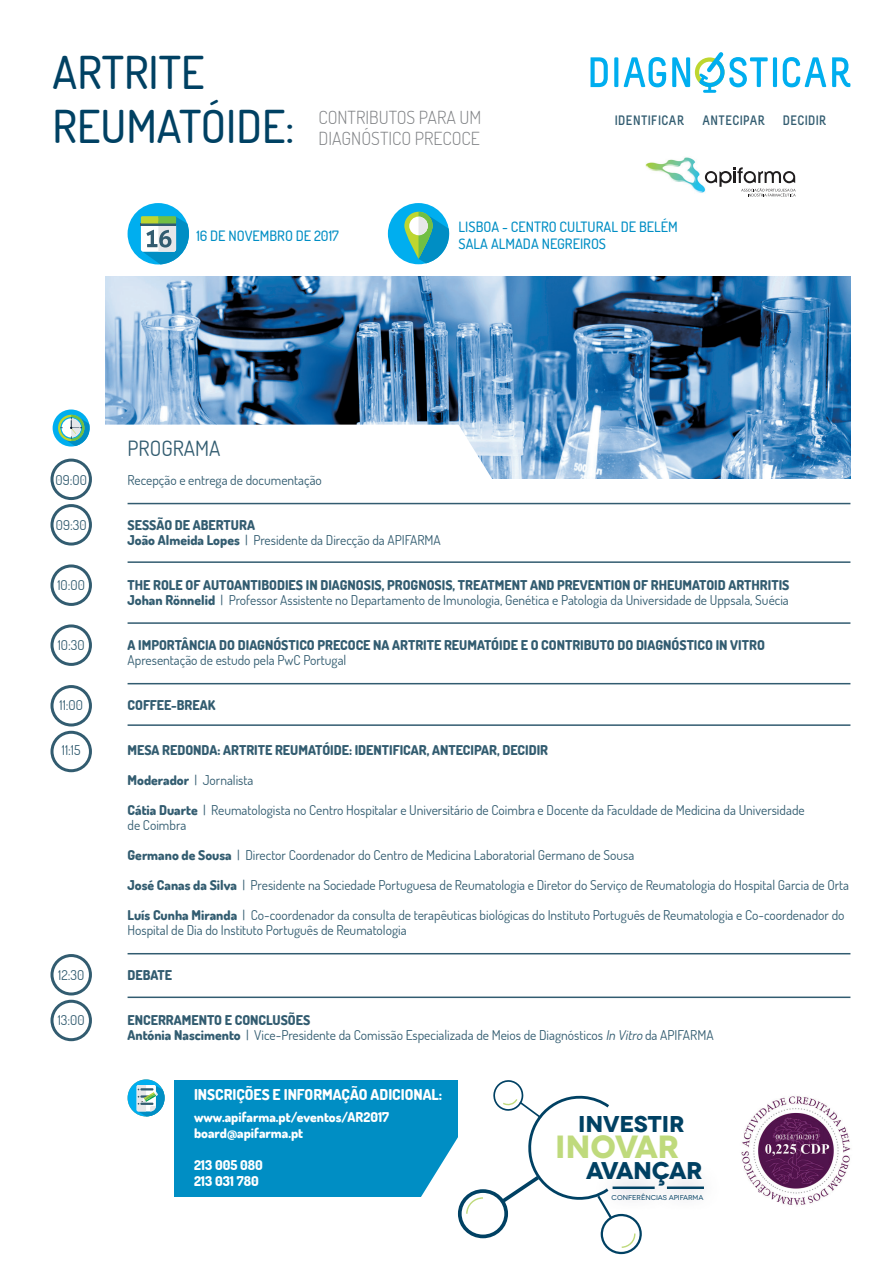
<style>
.page{position:relative;width:893px;height:1263px;background:#fff}
.page>*{position:absolute;margin:0;border:0;box-sizing:border-box;transform-origin:0 0}
.t1{font:500 45.3px "Dosis";color:#004163}
.t2{font:700 32.1px "Novecentowide";letter-spacing:-.02em;color:#bfda7c}
.t3{font:700 24.15px "Novecentowide";letter-spacing:-.03em;color:#004163}
.t4{font:700 22.8px "Novecentowide";color:#004163}
.t5{font:21px "Dosis";color:#325c70}
.t6{font:300 18px/21.6px "Dosis";color:#808285}
.t7{font:800 15px "Dosis";color:#fff}
.t8{font:500 14.25px "Dosis";color:#008ec4}
.t9{font:700 13.65px "Melbourne";color:#325c70}
.t10{font:13.5px/15px "Dosis";color:#325c70}
.t11{font:800 13.5px "Dosis";color:#325c70}
.t12{font:800 13.5px "Dosis";color:#fff}
.t13{font:7.05px "Novecentowide";letter-spacing:-.005em;color:#004163}
.s1{font-weight:800}
.s2{font-style:italic}
</style>
<div class="page">
<div style="left:175px;top:1080px;width:283px;height:117px;background:#008ec4"></div>
<img style="left:105px;top:276px;width:745px;height:202px">
<svg style="left:105px;top:425px;width:396px;height:54px"></svg>
<div style="left:50px;top:459px;width:42px;height:41px;border:3px solid #325c70;border-radius:50%"></div>
<hr style="left:128px;top:503px;width:722px;height:1px;background:#325c70">
<hr style="left:128px;top:561px;width:722px;height:2px;background:#325c70">
<hr style="left:128px;top:622px;width:722px;height:2px;background:#325c70">
<div style="left:50px;top:504px;width:42px;height:41px;border:3px solid #325c70;border-radius:50%"></div>
<div style="left:50px;top:564px;width:42px;height:42px;border:3px solid #325c70;border-radius:50%"></div>
<div style="left:50px;top:624px;width:42px;height:42px;border:3px solid #325c70;border-radius:50%"></div>
<div style="left:50px;top:685px;width:42px;height:41px;border:3px solid #325c70;border-radius:50%"></div>
<div style="left:50px;top:731px;width:42px;height:41px;border:3px solid #325c70;border-radius:50%"></div>
<div style="left:50px;top:954px;width:42px;height:41px;border:3px solid #325c70;border-radius:50%"></div>
<div style="left:50px;top:1000px;width:42px;height:41px;border:3px solid #325c70;border-radius:50%"></div>
<hr style="left:128px;top:683px;width:722px;height:1px;background:#325c70">
<hr style="left:128px;top:724px;width:722px;height:2px;background:#325c70">
<hr style="left:128px;top:953px;width:722px;height:1px;background:#325c70">
<hr style="left:128px;top:996px;width:722px;height:2px;background:#325c70">
<svg style="left:53px;top:409px;width:37px;height:37px"></svg>
<svg style="left:58px;top:415px;width:32px;height:31px"></svg>
<div style="left:388px;top:203px;width:61px;height:61px;background:#00aeef;border-radius:50%"></div>
<svg style="left:404px;top:212px;width:29px;height:47px"></svg>
<div style="left:409px;top:217px;width:19px;height:18px;background:#fff;border-radius:50%"></div>
<svg style="left:418px;top:212px;width:31px;height:51px"></svg>
<div style="left:128px;top:203px;width:61px;height:61px;background:#00aeef;border-radius:50%"></div>
<img style="left:645px;top:157px;width:60px;height:36px">
<svg style="left:705px;top:167px;width:91px;height:29px"></svg>
<svg style="left:832px;top:57px;width:18px;height:30px"></svg>
<svg style="left:783px;top:57px;width:43px;height:30px"></svg>
<hr style="left:773px;top:57px;width:4px;height:30px;background:#00aeef">
<svg style="left:623px;top:57px;width:43px;height:30px"></svg>
<svg style="left:614px;top:57px;width:4px;height:30px"></svg>
<svg style="left:590px;top:57px;width:18px;height:30px"></svg>
<svg style="left:672px;top:52px;width:96px;height:41px"></svg>
<svg style="left:128px;top:1079px;width:37px;height:37px"></svg>
<svg style="left:137px;top:1085px;width:28px;height:31px"></svg>
<div style="left:600px;top:1213px;width:42px;height:41px;border:2px solid #004163;border-radius:50%"></div>
<div style="left:458px;top:1189px;width:50px;height:49px;border:4px solid #004163;border-radius:50%"></div>
<div style="left:594px;top:1164px;width:80px;height:47px;background:#f7f7f8"></div>
<hr style="left:613px;top:1186px;width:42px;height:3px;background:#004163">
<div style="left:648px;top:1164px;width:75px;height:47px;background:#fafafb"></div>
<hr style="left:667px;top:1186px;width:37px;height:3px;background:#004163">
<svg style="left:421px;top:1137px;width:63px;height:78px"></svg>
<svg style="left:492px;top:1080px;width:122px;height:141px"></svg>
<svg style="left:621px;top:1233px;width:15px;height:16px"></svg>
<svg style="left:141px;top:216px;width:48px;height:48px;background:#7abac1"></svg>
<img style="left:741px;top:1096px;width:110px;height:109px">
<p class="t1" style="left:53px;top:43px;width:153px">ARTRITE</p>
<p class="t1" style="left:53px;top:97px;width:244px">REUMATÓIDE:</p>
<p class="t6" style="left:318px;top:106px;width:165px">CONTRIBUTOS PARA UM<br>DIAGNÓSTICO PRECOCE</p>
<p class="t9" style="left:615px;top:113px;width:71px">IDENTIFICAR</p>
<p class="t9" style="left:702px;top:113px;width:65px">ANTECIPAR</p>
<p class="t9" style="left:782px;top:113px;width:45px">DECIDIR</p>
<p class="t8" style="left:196px;top:227px;width:144px">16 DE NOVEMBRO DE 2017</p>
<p class="t8" style="left:459px;top:217px;width:221px">LISBOA - CENTRO CULTURAL DE BELÉM</p>
<p class="t8" style="left:459px;top:234px;width:149px">SALA ALMADA NEGREIROS</p>
<p class="t10" style="left:56px;top:472px;width:33px">09:00</p>
<p class="t10" style="left:56px;top:517px;width:32px">09:30</p>
<p class="t10" style="left:58px;top:577px;width:29px">10:00</p>
<p class="t10" style="left:58px;top:637px;width:28px">10:30</p>
<p class="t10" style="left:60px;top:697px;width:25px">11:00</p>
<p class="t10" style="left:62px;top:742px;width:20px">11:15</p>
<p class="t10" style="left:58px;top:967px;width:28px">12:30</p>
<p class="t10" style="left:58px;top:1012px;width:28px">13:00</p>
<p class="t5" style="left:128px;top:435px;width:94px">PROGRAMA</p>
<p class="t10" style="left:128px;top:472px;width:196px">Recepção e entrega de documentação</p>
<p class="t11" style="left:128px;top:517px;width:129px">SESSÃO DE ABERTURA</p>
<p class="t10" style="left:128px;top:532px;width:315px"><span class="s1">João Almeida Lopes</span> | Presidente da Direcção da APIFARMA</p>
<p class="t11" style="left:128px;top:577px;width:663px">THE ROLE OF AUTOANTIBODIES IN DIAGNOSIS, PROGNOSIS, TREATMENT AND PREVENTION OF RHEUMATOID ARTHRITIS</p>
<p class="t10" style="left:128px;top:592px;width:663px"><span class="s1">Johan Rönnelid</span> | Professor Assistente no Departamento de Imunologia, Genética e Patologia da Universidade de Uppsala, Suécia</p>
<p class="t11" style="left:128px;top:637px;width:639px">A IMPORTÂNCIA DO DIAGNÓSTICO PRECOCE NA ARTRITE REUMATÓIDE E O CONTRIBUTO DO DIAGNÓSTICO IN VITRO</p>
<p class="t10" style="left:128px;top:652px;width:220px">Apresentação de estudo pela PwC Portugal</p>
<p class="t11" style="left:128px;top:697px;width:89px">COFFEE-BREAK</p>
<p class="t11" style="left:128px;top:742px;width:422px">MESA REDONDA: ARTRITE REUMATÓIDE: IDENTIFICAR, ANTECIPAR, DECIDIR</p>
<p class="t10" style="left:128px;top:772px;width:127px"><span class="s1">Moderador</span> | Jornalista</p>
<p class="t10" style="left:128px;top:802px;width:679px"><span class="s1">Cátia Duarte</span> | Reumatologista no Centro Hospitalar e Universitário de Coimbra e Docente da Faculdade de Medicina da Universidade</p>
<p class="t10" style="left:128px;top:817px;width:60px">de Coimbra</p>
<p class="t10" style="left:128px;top:847px;width:508px"><span class="s1">Germano de Sousa</span> | Director Coordenador do Centro de Medicina Laboratorial Germano de Sousa</p>
<p class="t10" style="left:128px;top:877px;width:723px"><span class="s1">José Canas da Silva</span> | Presidente na Sociedade Portuguesa de Reumatologia e Diretor do Serviço de Reumatologia do Hospital Garcia de Orta</p>
<p class="t10" style="left:128px;top:907px;width:718px"><span class="s1">Luís Cunha Miranda</span> | Co-coordenador da consulta de terapêuticas biológicas do Instituto Português de Reumatologia e Co-coordenador do<br>Hospital de Dia do Instituto Português de Reumatologia</p>
<p class="t11" style="left:128px;top:967px;width:46px">DEBATE</p>
<p class="t11" style="left:128px;top:1012px;width:184px">ENCERRAMENTO E CONCLUSÕES</p>
<p class="t10" style="left:128px;top:1027px;width:588px"><span class="s1">Antónia Nascimento</span> | Vice-Presidente da Comissão Especializada de Meios de Diagnósticos <span class="s2">In Vitro</span> da APIFARMA</p>
<p class="t7" style="left:194px;top:1085px;width:250px">INSCRIÇÕES E INFORMAÇÃO ADICIONAL:</p>
<p class="t12" style="left:194px;top:1108px;width:197px">www.apifarma.pt/eventos/AR2017</p>
<p class="t12" style="left:194px;top:1124px;width:111px">board@apifarma.pt</p>
<p class="t12" style="left:194px;top:1156px;width:70px">213 005 080</p>
<p class="t12" style="left:194px;top:1172px;width:66px">213 031 780</p>
<p class="t4" style="left:578px;top:1110px;width:108px">INVESTIR</p>
<p class="t2" style="left:555px;top:1126px;width:125px">INOVAR</p>
<p class="t3" style="left:586px;top:1155px;width:118px">AVANÇAR</p>
<p class="t13" style="left:612px;top:1193px;width:93px">CONFERÊNCIAS APIFARMA</p>
</div>
